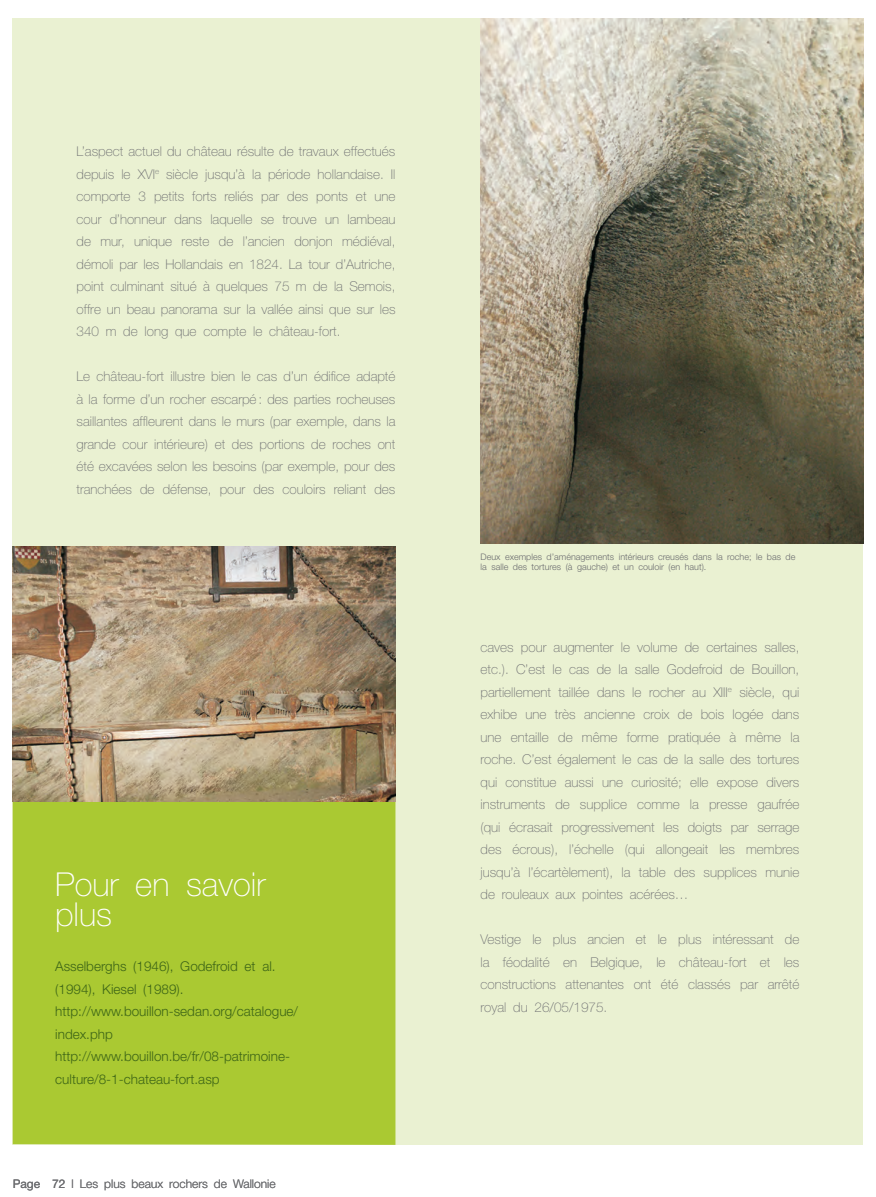
<style>
.page{position:relative;width:876px;height:1197px;background:#fff}
.page>*{position:absolute;margin:0;border:0;box-sizing:border-box;transform-origin:0 0}
.t1{font:100 33px/30px "Helvetica Neue";color:#fff}
.t2{font:100 13.5px/22.5px "Helvetica Neue";color:#6c6d70;text-align:justify}
.t3{font:300 13.5px/22.5px "Helvetica Neue";color:#3e6617}
.t4{font:300 12px "Helvetica Neue";color:#6c6d70}
.t5{font:300 9px/10.8px "Helvetica Neue";color:#6c6d70}
.s1{font-weight:400}
</style>
<div class="page">
<div style="left:13px;top:18px;width:850px;height:1127px;background:#eaf1d2"></div>
<div style="left:13px;top:801px;width:382px;height:344px;background:#aac932"></div>
<img style="left:480px;top:19px;width:383px;height:524px">
<img style="left:13px;top:546px;width:382px;height:255px">
<p class="t2" style="left:77px;top:140px;width:320px">L’aspect actuel du château résulte de travaux effectués depuis le XVI<sup>e</sup> siècle jusqu’à la période hollandaise. Il comporte 3 petits forts reliés par des ponts et une cour d’honneur dans laquelle se trouve un lambeau de mur, unique reste de l’ancien donjon médiéval, démoli par les Hollandais en 1824. La tour d’Autriche, point culminant situé à quelques 75 m de la Semois, offre un beau panorama sur la vallée ainsi que sur les 340 m de long que compte le château-fort.</p>
<p class="t2" style="left:77px;top:365px;width:320px">Le château-fort illustre bien le cas d’un édifice adapté à la forme d’un rocher escarpé: des parties rocheuses saillantes affleurent dans le murs (par exemple, dans la grande cour intérieure) et des portions de roches ont été excavées selon les besoins (par exemple, pour des tranchées de défense, pour des couloirs reliant des</p>
<h1 class="t1" style="left:55px;top:870px;width:212px">Pour en savoir plus</h1>
<p class="t3" style="left:55px;top:955px;width:244px">Asselberghs (1946), Godefroid et al. (1994), Kiesel (1989). http://www.bouillon-sedan.org/catalogue/ index.php http://www.bouillon.be/fr/08-patrimoine&shy;culture/8-1-chateau-fort.asp</p>
<p class="t4" style="left:13px;top:1177px;width:264px"><span class="s1">Page 72</span> l Les plus beaux rochers de Wallonie</p>
<p class="t5" style="left:480px;top:551px;width:316px">Deux exemples d’aménagements intérieurs creusés dans la roche; le bas de la salle des tortures (à gauche) et un couloir (en haut).</p>
<p class="t2" style="left:480px;top:636px;width:320px">caves pour augmenter le volume de certaines salles, etc.). C’est le cas de la salle Godefroid de Bouillon, partiellement taillée dans le rocher au XIII<sup>e</sup> siècle, qui exhibe une très ancienne croix de bois logée dans une entaille de même forme pratiquée à même la roche. C’est également le cas de la salle des tortures qui constitue aussi une curiosité; elle expose divers instruments de supplice comme la presse gaufrée (qui écrasait progressivement les doigts par serrage des écrous), l’échelle (qui allongeait les membres jusqu’à l’écartèlement), la table des supplices munie de rouleaux aux pointes acérées…</p>
<p class="t2" style="left:480px;top:928px;width:320px">Vestige le plus ancien et le plus intéressant de la féodalité en Belgique, le château-fort et les constructions attenantes ont été classés par arrêté royal du 26/05/1975.</p>
</div>
